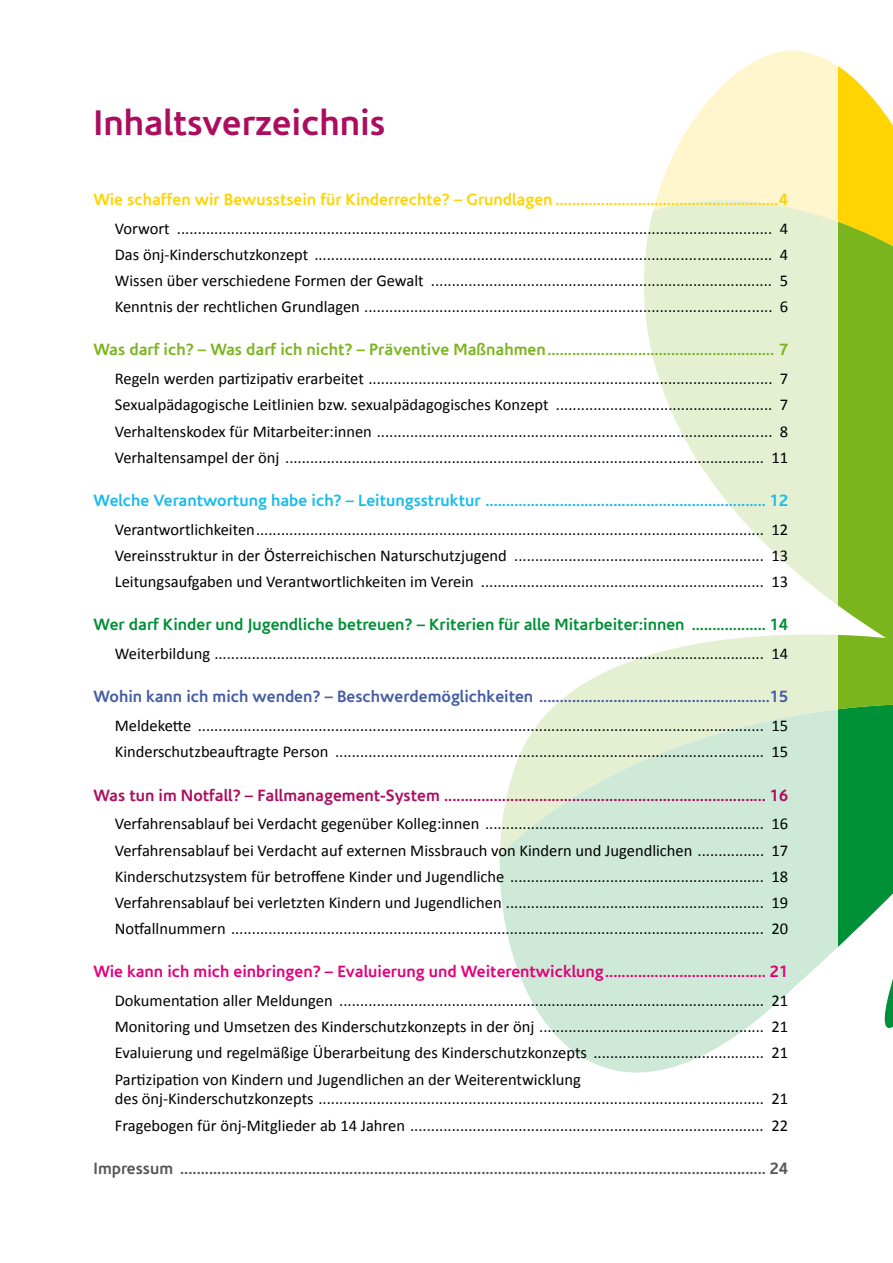
<style>
.page{position:relative;width:893px;height:1263px;background:#fff}
.page>*{position:absolute;margin:0;border:0;box-sizing:border-box;transform-origin:0 0}
.Heading_1{font:700 36px "Corisande";color:#ad0d5f}
.t1{font:16.5px/19.8px "Calibri";color:#000}
.Heading_1-2{font:700 16.5px "Corisande";color:#595858}
.Heading_1-3{font:700 16.5px "Corisande";color:#ad0d5f}
.Heading_1-4{font:700 16.5px "Corisande";color:#1bbbea}
.Heading_1-5{font:700 16.5px "Corisande";color:#ffd400}
.Heading_1-6{font:700 16.5px "Corisande";color:#455ea4}
.Heading_1-7{font:700 16.5px "Corisande";color:#7ab51d}
.Heading_1-8{font:700 16.5px "Corisande";color:#e2007a}
.Heading_1-9{font:700 16.5px "Corisande";color:#009037}
</style>
<div class="page">
<svg style="left:838px;top:66px;width:55px;height:113px;fill:#ffd400"></svg>
<svg style="left:838px;top:855px;width:55px;height:173px"></svg>
<svg style="left:838px;top:179px;width:55px;height:676px;fill:#7ab51d"></svg>
<svg style="left:499px;top:50px;width:339px;height:1023px"></svg>
<p class="Heading_1" style="left:94px;top:102px;width:293px">Inhaltsverzeichnis</p>
<p class="Heading_1-5" style="left:94px;top:190px;width:696px">Wie schaffen wir Bewusstsein für Kinderrechte? – Grundlagen ......................................................4</p>
<p class="t1" style="left:115px;top:218px;width:675px">Vorwort ............................................................................................................................................... 4</p>
<p class="t1" style="left:115px;top:245px;width:675px">Das önj-Kinderschutzkonzept .............................................................................................................. 4</p>
<p class="t1" style="left:115px;top:271px;width:675px">Wissen über verschiedene Formen der Gewalt .................................................................................. 5</p>
<p class="t1" style="left:115px;top:297px;width:675px">Kenntnis der rechtlichen Grundlagen .................................................................................................. 6</p>
<p class="Heading_1-7" style="left:94px;top:340px;width:696px">Was darf ich? – Was darf ich nicht? – Präventive Maßnahmen....................................................... 7</p>
<p class="t1" style="left:115px;top:369px;width:675px">Regeln werden partizipativ erarbeitet ................................................................................................. 7</p>
<p class="t1" style="left:115px;top:395px;width:675px">Sexualpädagogische Leitlinien bzw. sexualpädagogisches Konzept .................................................... 7</p>
<p class="t1" style="left:115px;top:421px;width:675px">Verhaltenskodex für Mitarbeiter:innen ............................................................................................... 8</p>
<p class="t1" style="left:115px;top:447px;width:675px">Verhaltensampel der önj ................................................................................................................... 11</p>
<p class="Heading_1-4" style="left:94px;top:491px;width:696px">Welche Verantwortung habe ich? – Leitungsstruktur .................................................................... 12</p>
<p class="t1" style="left:115px;top:519px;width:675px">Verantwortlichkeiten.......................................................................................................................... 12</p>
<p class="t1" style="left:115px;top:546px;width:675px">Vereinsstruktur in der Österreichischen Naturschutzjugend ............................................................ 13</p>
<p class="t1" style="left:115px;top:572px;width:675px">Leitungsaufgaben und Verantwortlichkeiten im Verein .................................................................... 13</p>
<p class="Heading_1-9" style="left:94px;top:615px;width:696px">Wer darf Kinder und Jugendliche betreuen? – Kriterien für alle Mitarbeiter:innen .................. 14</p>
<p class="t1" style="left:115px;top:644px;width:675px">Weiterbildung .................................................................................................................................... 14</p>
<p class="Heading_1-6" style="left:94px;top:687px;width:696px">Wohin kann ich mich wenden? – Beschwerdemöglichkeiten ........................................................15</p>
<p class="t1" style="left:115px;top:716px;width:675px">Meldekette ........................................................................................................................................ 15</p>
<p class="t1" style="left:115px;top:742px;width:675px">Kinderschutzbeauftragte Person ....................................................................................................... 15</p>
<p class="Heading_1-3" style="left:94px;top:785px;width:696px">Was tun im Notfall? – Fallmanagement-System .............................................................................. 16</p>
<p class="t1" style="left:115px;top:814px;width:675px">Verfahrensablauf bei Verdacht gegenüber Kolleg:innen ................................................................... 16</p>
<p class="t1" style="left:115px;top:840px;width:675px">Verfahrensablauf bei Verdacht auf externen Missbrauch von Kindern und Jugendlichen ................ 17</p>
<p class="t1" style="left:115px;top:866px;width:675px">Kinderschutzsystem für betroffene Kinder und Jugendliche ............................................................. 18</p>
<p class="t1" style="left:115px;top:892px;width:675px">Verfahrensablauf bei verletzten Kindern und Jugendlichen .............................................................. 19</p>
<p class="t1" style="left:115px;top:919px;width:675px">Notfallnummern ................................................................................................................................ 20</p>
<p class="Heading_1-8" style="left:94px;top:962px;width:696px">Wie kann ich mich einbringen? – Evaluierung und Weiterentwicklung....................................... 21</p>
<p class="t1" style="left:115px;top:991px;width:675px">Dokumentation aller Meldungen ...................................................................................................... 21</p>
<p class="t1" style="left:115px;top:1017px;width:675px">Monitoring und Umsetzen des Kinderschutzkonzepts in der önj ...................................................... 21</p>
<p class="t1" style="left:115px;top:1043px;width:675px">Evaluierung und regelmäßige Überarbeitung des Kinderschutzkonzepts ......................................... 21</p>
<p class="t1" style="left:115px;top:1069px;width:675px">Partizipation von Kindern und Jugendlichen an der Weiterentwicklung<br>des önj-Kinderschutzkonzepts ........................................................................................................... 21</p>
<p class="t1" style="left:115px;top:1115px;width:675px">Fragebogen für önj-Mitglieder ab 14 Jahren ..................................................................................... 22</p>
<p class="Heading_1-2" style="left:94px;top:1158px;width:696px">Impressum .............................................................................................................................................. 24</p>
</div>
